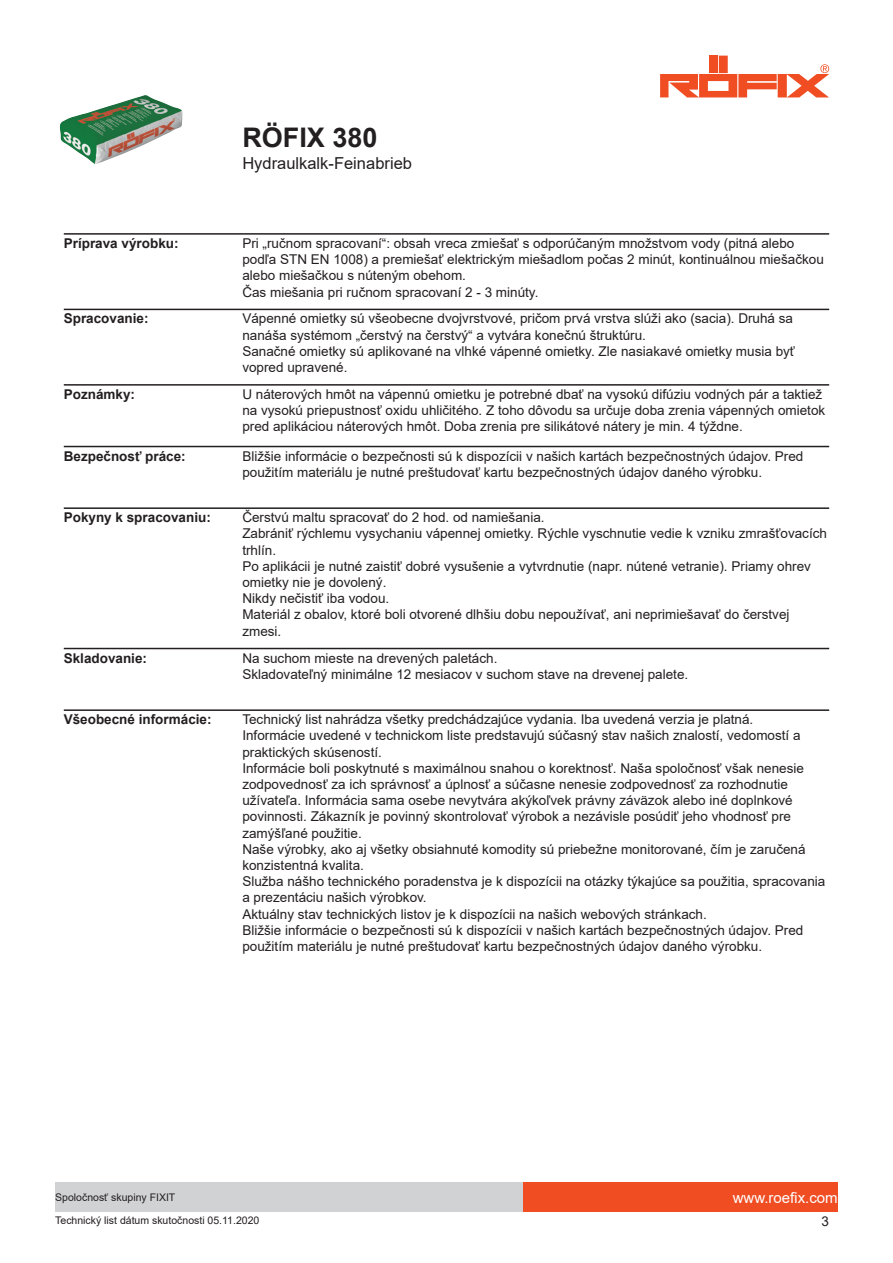
<style>
.page{position:relative;width:893px;height:1263px;background:#fff}
.page>*{position:absolute;margin:0;border:0;box-sizing:border-box;transform-origin:0 0}
.t1{font:700 27px "Arial";color:#231f20}
.t2{font:16.5px "Arial";color:#231f20}
.t3{font:15px "Arial";color:#fff}
.t4{font:13.5px/16.2px "Arial";color:#231f20}
.t5{font:700 13.5px "Arial";color:#231f20}
.t6{font:10.5px "Arial";color:#231f20}
</style>
<div class="page">
<img style="left:60px;top:95px;width:122px;height:69px">
<div style="left:719px;top:56px;width:9px;height:17px;background:#f04d22"></div>
<div style="left:709px;top:56px;width:9px;height:17px;background:#f04d22"></div>
<svg style="left:660px;top:64px;width:169px;height:33px"></svg>
<div style="left:523px;top:1182px;width:315px;height:30px;background:#f04d22"></div>
<div style="left:55px;top:1182px;width:468px;height:30px;background:#d1d2d4"></div>
<hr style="left:64px;top:233px;width:765px;height:2px;background:#231f20">
<hr style="left:64px;top:309px;width:765px;height:1px;background:#231f20">
<hr style="left:64px;top:384px;width:765px;height:2px;background:#231f20">
<hr style="left:64px;top:446px;width:765px;height:1px;background:#231f20">
<hr style="left:64px;top:507px;width:765px;height:2px;background:#231f20">
<hr style="left:64px;top:648px;width:765px;height:1px;background:#231f20">
<hr style="left:64px;top:709px;width:765px;height:2px;background:#231f20">
<h1 class="t1" style="left:242px;top:119px;width:137px">RÖFIX 380</h1>
<p class="t2" style="left:242px;top:152px;width:171px">Hydraulkalk-Feinabrieb</p>
<p class="t5" style="left:64px;top:234px;width:116px">Príprava výrobku:</p>
<p class="t4" style="left:242px;top:235px;width:583px">Pri „ručnom spracovaní“: obsah vreca zmiešať s odporúčaným množstvom vody (pitná alebo podľa STN EN 1008) a premiešať elektrickým miešadlom počas 2 minút, kontinuálnou miešačkou alebo miešačkou s núteným obehom.<br>Čas miešania pri ručnom spracovaní 2 - 3 minúty.</p>
<p class="t5" style="left:64px;top:309px;width:86px">Spracovanie:</p>
<p class="t4" style="left:242px;top:311px;width:554px">Vápenné omietky sú všeobecne dvojvrstvové, pričom prvá vrstva slúži ako (sacia). Druhá sa nanáša systémom „čerstvý na čerstvý“ a vytvára konečnú štruktúru.<br>Sanačné omietky sú aplikované na vlhké vápenné omietky. Zle nasiakavé omietky musia byť vopred upravené.</p>
<p class="t5" style="left:64px;top:385px;width:73px">Poznámky:</p>
<p class="t4" style="left:242px;top:386px;width:584px">U náterových hmôt na vápennú omietku je potrebné dbať na vysokú difúziu vodných pár a taktiež na vysokú priepustnosť oxidu uhličitého. Z toho dôvodu sa určuje doba zrenia vápenných omietok pred aplikáciou náterových hmôt. Doba zrenia pre silikátové nátery je min. 4 týždne.</p>
<p class="t5" style="left:64px;top:446px;width:123px">Bezpečnosť práce:</p>
<p class="t4" style="left:242px;top:448px;width:563px">Bližšie informácie o bezpečnosti sú k dispozícii v našich kartách bezpečnostných údajov. Pred použitím materiálu je nutné preštudovať kartu bezpečnostných údajov daného výrobku.</p>
<p class="t5" style="left:64px;top:508px;width:149px">Pokyny k spracovaniu:</p>
<p class="t4" style="left:242px;top:509px;width:586px">Čerstvú maltu spracovať do 2 hod. od namiešania.<br>Zabrániť rýchlemu vysychaniu vápennej omietky. Rýchle vyschnutie vedie k vzniku zmrašťovacích trhlín.<br>Po aplikácii je nutné zaistiť dobré vysušenie a vytvrdnutie (napr. nútené vetranie). Priamy ohrev omietky nie je dovolený.<br>Nikdy nečistiť iba vodou.<br>Materiál z obalov, ktoré boli otvorené dlhšiu dobu nepoužívať, ani neprimiešavať do čerstvej zmesi.</p>
<p class="t5" style="left:64px;top:648px;width:85px">Skladovanie:</p>
<p class="t4" style="left:242px;top:650px;width:447px">Na suchom mieste na drevených paletách.<br>Skladovateľný minimálne 12 mesiacov v suchom stave na drevenej palete.</p>
<p class="t5" style="left:64px;top:710px;width:149px">Všeobecné informácie:</p>
<p class="t4" style="left:242px;top:711px;width:585px">Technický list nahrádza všetky predchádzajúce vydania. Iba uvedená verzia je platná.<br>Informácie uvedené v technickom liste predstavujú súčasný stav našich znalostí, vedomostí a praktických skúseností.<br>Informácie boli poskytnuté s maximálnou snahou o korektnosť. Naša spoločnosť však nenesie zodpovednosť za ich správnosť a úplnosť a súčasne nenesie zodpovednosť za rozhodnutie užívateľa. Informácia sama osebe nevytvára akýkoľvek právny záväzok alebo iné doplnkové povinnosti. Zákazník je povinný skontrolovať výrobok a nezávisle posúdiť jeho vhodnosť pre zamýšľané použitie.<br>Naše výrobky, ako aj všetky obsiahnuté komodity sú priebežne monitorované, čím je zaručená konzistentná kvalita.<br>Služba nášho technického poradenstva je k dispozícii na otázky týkajúce sa použitia, spracovania a prezentáciu našich výrobkov.<br>Aktuálny stav technických listov je k dispozícii na našich webových stránkach.<br>Bližšie informácie o bezpečnosti sú k dispozícii v našich kartách bezpečnostných údajov. Pred použitím materiálu je nutné preštudovať kartu bezpečnostných údajov daného výrobku.</p>
<p class="t6" style="left:55px;top:1190px;width:122px">Spoločnosť skupiny FIXIT</p>
<p class="t3" style="left:733px;top:1187px;width:107px">www.roefix.com</p>
<p class="t6" style="left:55px;top:1213px;width:206px">Technický list dátum skutočnosti 05.11.2020</p>
<p class="t4" style="left:821px;top:1213px;width:9px">3</p>
</div>
